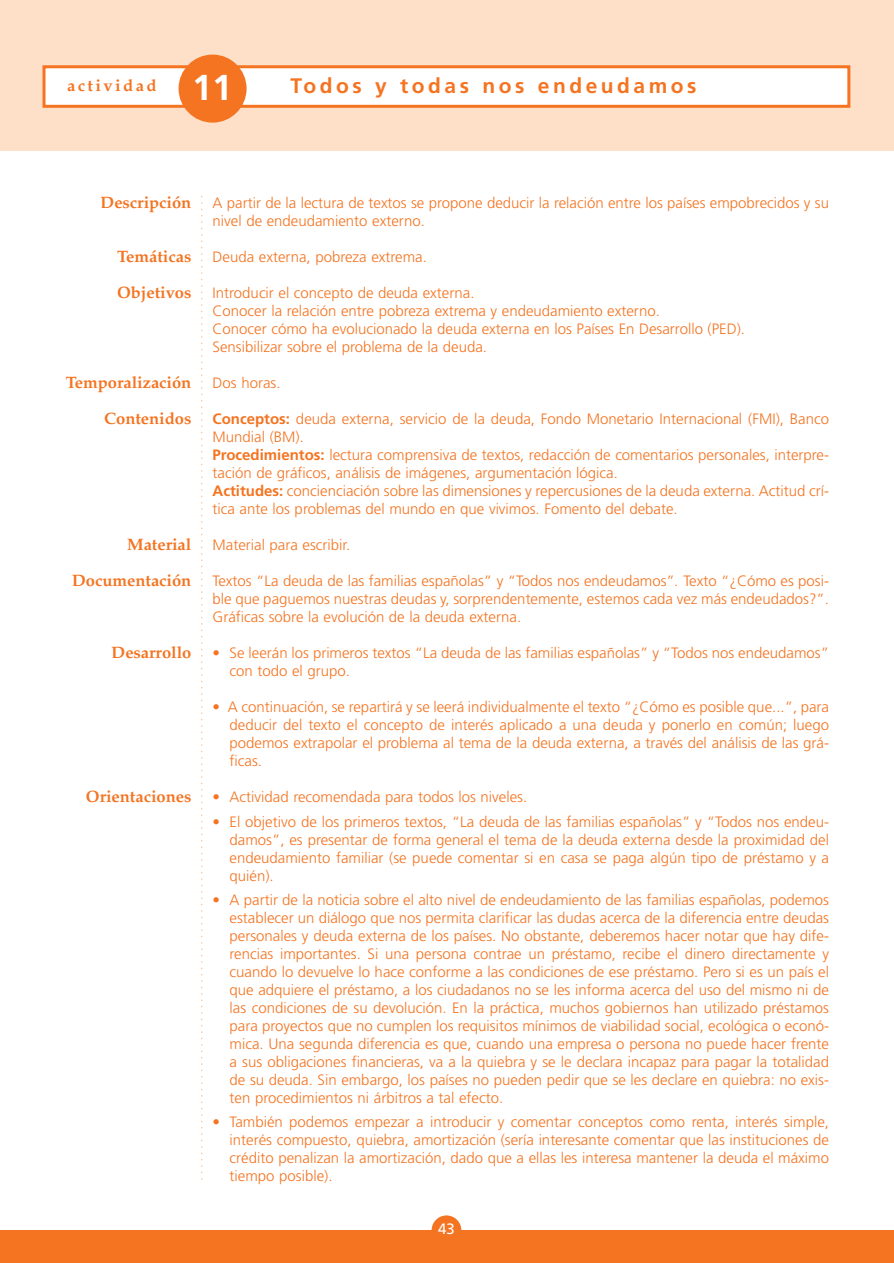
<style>
.page{position:relative;width:894px;height:1263px;background:#fff}
.page>*{position:absolute;margin:0;border:0;box-sizing:border-box;transform-origin:0 0}
.t1{font:700 21px "Frutiger";letter-spacing:.165em;color:#f47421}
.t2{font:700 16.5px/36px "Palatino";color:#f47421;text-align:right}
.t3{font:700 16.5px "Palatino";letter-spacing:.15em;color:#f47421}
.t4{font:300 15px/18px "Frutiger";color:#f47421;text-align:justify}
.t5{font:15px "Frutiger";color:#fff}
.s1{font-family:"Frutiger";font-size:36px;color:#fff}
.s2{font-weight:700}
.s3{font-style:italic}
</style>
<div class="page">
<div style="left:0;top:1230px;width:894px;height:33px;background:#f47421"></div>
<div style="left:432px;top:1215px;width:29px;height:30px;background:#f47421;border-radius:50%"></div>
<div style="left:0;top:0;width:894px;height:150px;background:#fedfc7"></div>
<div style="left:44px;top:67px;width:805px;height:39px;background:#fff"></div>
<div style="left:43px;top:65px;width:807px;height:43px;border:3px solid #f47421"></div>
<div style="left:179px;top:55px;width:68px;height:68px;background:#f47421;border-radius:50%"></div>
<svg style="left:201px;top:196px;width:1px;height:984px"></svg>
<p class="t3" style="left:67px;top:79px;width:167px">actividad <span class="s1">11</span></p>
<h1 class="t1" style="left:291px;top:77px;width:407px">Todos y todas nos endeudamos</h1>
<p class="t2" style="left:101px;top:187px;width:92px">Descripción</p>
<p class="t2" style="left:117px;top:241px;width:76px;text-align:left">Temáticas<br>Objetivos</p>
<p class="t2" style="left:66px;top:367px;width:127px">Temporalización<br>Contenidos</p>
<p class="t2" style="left:72px;top:529px;width:121px">Material<br>Documentación</p>
<p class="t2" style="left:112px;top:637px;width:81px">Desarrollo</p>
<p class="t2" style="left:86px;top:781px;width:107px">Orientaciones</p>
<p class="t4" style="left:213px;top:195px;width:618px">A partir de la lectura de textos se propone deducir la relación entre los países empobrecidos y su nivel de endeudamiento externo.</p>
<p class="t4" style="left:213px;top:249px;width:216px">Deuda externa, pobreza extrema.</p>
<p class="t4" style="left:213px;top:285px;width:534px;text-align:left">Introducir el concepto de deuda externa.<br>Conocer la relación entre pobreza extrema y endeudamiento externo.<br>Conocer cómo ha evolucionado la deuda externa en los Países En Desarrollo (PED).<br>Sensibilizar sobre el problema de la deuda.</p>
<p class="t4" style="left:213px;top:375px;width:69px">Dos horas.</p>
<p class="t4" style="left:213px;top:411px;width:618px;text-align:left"><span class="s2">Conceptos:</span> deuda externa, servicio de la deuda, Fondo Monetario Internacional (FMI), Banco Mundial (BM).<br><span class="s2">Procedimientos:</span> lectura comprensiva de textos, redacción de comentarios personales, interpre&shy;tación de gráficos, análisis de imágenes, argumentación lógica.<br><span class="s2">Actitudes:</span> concienciación sobre las dimensiones y repercusiones de la deuda externa. Actitud crí&shy;tica ante los problemas del mundo en que vivimos. Fomento del debate.</p>
<p class="t4" style="left:213px;top:537px;width:139px">Material para escribir.</p>
<p class="t4" style="left:213px;top:573px;width:618px">Textos “La deuda de las familias españolas” y “Todos nos endeudamos”<span class="s3">.</span> Texto “¿Cómo es posi&shy;ble que paguemos nuestras deudas y, sorprendentemente, estemos cada vez más endeudados?”.<br>Gráficas sobre la evolución de la deuda externa.</p>
<p class="t4" style="left:230px;top:645px;width:601px;text-indent:-17px">• Se leerán los primeros textos “La deuda de las familias españolas” y “Todos nos endeudamos” con todo el grupo.</p>
<p class="t4" style="left:230px;top:699px;width:601px;text-indent:-17px">• A continuación, se repartirá y se leerá individualmente el texto “¿Cómo es posible que...”, para deducir del texto el concepto de interés aplicado a una deuda y ponerlo en común; luego podemos extrapolar el problema al tema de la deuda externa, a través del análisis de las grá&shy;ficas.</p>
<p class="t4" style="left:213px;top:789px;width:316px">• Actividad recomendada para todos los niveles.</p>
<p class="t4" style="left:230px;top:814px;width:601px;text-indent:-17px">• El objetivo de los primeros textos, “La deuda de las familias españolas” y “Todos nos endeu&shy;damos”, es presentar de forma general el tema de la deuda externa desde la proximidad del endeudamiento familiar (se puede comentar si en casa se paga algún tipo de préstamo y a quién).</p>
<p class="t4" style="left:230px;top:892px;width:601px;text-indent:-17px">• A partir de la noticia sobre el alto nivel de endeudamiento de las familias españolas, podemos establecer un diálogo que nos permita clarificar las dudas acerca de la diferencia entre deudas personales y deuda externa de los países. No obstante, deberemos hacer notar que hay dife&shy;rencias importantes. Si una persona contrae un préstamo, recibe el dinero directamente y cuando lo devuelve lo hace conforme a las condiciones de ese préstamo. Pero si es un país el que adquiere el préstamo, a los ciudadanos no se les informa acerca del uso del mismo ni de las condiciones de su devolución. En la práctica, muchos gobiernos han utilizado préstamos para proyectos que no cumplen los requisitos mínimos de viabilidad social, ecológica o econó&shy;mica. Una segunda diferencia es que, cuando una empresa o persona no puede hacer frente a sus obligaciones financieras, va a la quiebra y se le declara incapaz para pagar la totalidad de su deuda. Sin embargo, los países no pueden pedir que se les declare en quiebra: no exis&shy;ten procedimientos ni árbitros a tal efecto.</p>
<p class="t4" style="left:230px;top:1114px;width:601px;text-indent:-17px">• También podemos empezar a introducir y comentar conceptos como renta, interés simple, interés compuesto, quiebra, amortización (sería interesante comentar que las instituciones de crédito penalizan la amortización, dado que a ellas les interesa mantener la deuda el máximo tiempo posible).</p>
<p class="t5" style="left:438px;top:1223px;width:18px">43</p>
</div>
